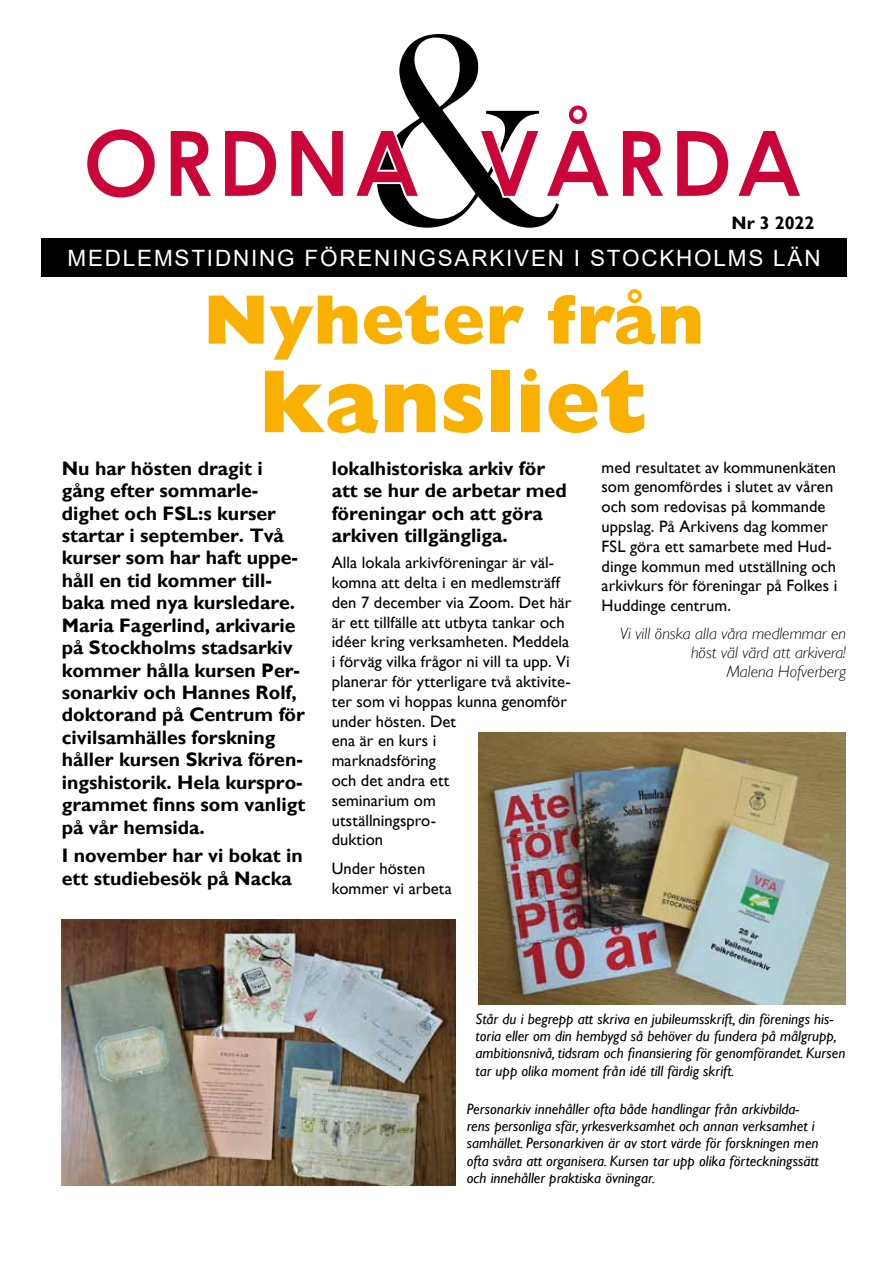
<style>
.page{position:relative;width:893px;height:1263px;background:#fff}
.page>*{position:absolute;margin:0;border:0;box-sizing:border-box;transform-origin:0 0}
.t1{font:800 90px "Gill Sans MT Pro";color:#f9b000}
.t2{font:800 70.5px "Gill Sans MT Pro";color:#f9b000}
.t3{font:22.5px "Arial";letter-spacing:.08em;color:#fff}
.t4{font:700 19.5px/22.4px "Gill Sans";color:#000}
.t5{font:700 18px "Gill Sans";color:#000}
.t6{font:16.5px/19.8px "Gill Sans";letter-spacing:.005em;color:#000}
.t7{font:italic 300 16.5px/18.9px "Gill Sans";color:#000;text-align:right}
.t8{font:italic 15px/17.2px "Gill Sans";color:#000}
</style>
<div class="page">
<div style="left:41px;top:239px;width:806px;height:38px;background:#000"></div>
<svg style="left:87px;top:129px;width:68px;height:69px"></svg>
<svg style="left:170px;top:131px;width:41px;height:65px"></svg>
<svg style="left:225px;top:131px;width:51px;height:65px"></svg>
<svg style="left:291px;top:131px;width:52px;height:65px"></svg>
<svg style="left:356px;top:34px;width:253px;height:194px"></svg>
<svg style="left:622px;top:131px;width:41px;height:65px"></svg>
<svg style="left:677px;top:131px;width:123px;height:65px"></svg>
<img style="left:478px;top:732px;width:367px;height:273px">
<img style="left:62px;top:919px;width:393px;height:266px">
<p class="t5" style="left:731px;top:212px;width:84px">Nr 3 2022</p>
<h3 class="t3" style="left:68px;top:243px;width:755px">MEDLEMSTIDNING FÖRENINGSARKIVEN I STOCKHOLMS LÄN</h3>
<h2 class="t2" style="left:203px;top:278px;width:502px">Nyheter från</h2>
<h1 class="t1" style="left:259px;top:348px;width:390px">kansliet</h1>
<p class="t4" style="left:62px;top:457px;width:245px">Nu har hösten dragit i gång efter sommarle&shy;dighet och FSL:s kurser startar i september. Två kurser som har haft uppe&shy;håll en tid kommer till&shy;baka med nya kursledare.<br>Maria Fagerlind, arkivarie på Stockholms stadsarkiv kommer hålla kursen Per&shy;sonarkiv och Hannes Rolf, doktorand på Centrum för civilsamhälles forskning håller kursen Skriva fören&shy;ingshistorik. Hela kurspro&shy;grammet finns som vanligt på vår hemsida.</p>
<p class="t4" style="left:62px;top:845px;width:243px">I november har vi bokat in ett studiebesök på Nacka</p>
<p class="t4" style="left:332px;top:457px;width:237px">lokalhistoriska arkiv för att se hur de arbetar med föreningar och att göra arkiven tillgängliga.</p>
<p class="t6" style="left:332px;top:553px;width:241px">Alla lokala arkivföreningar är väl&shy;komna att delta i en medlemsträff den 7 december via Zoom. Det här är ett tillfälle att utbyta tankar och idéer kring verksamheten. Meddela i förväg vilka frågor ni vill ta upp. Vi planerar för ytterligare två aktivite&shy;ter som vi hoppas kunna genomför under hösten. Det<br>ena är en kurs i<br>marknadsföring<br>och det andra ett<br>seminarium om<br>utställningspro-<br>duktion</p>
<p class="t6" style="left:332px;top:859px;width:122px">Under hösten kommer vi arbeta</p>
<p class="t6" style="left:602px;top:457px;width:237px">med resultatet av kommunenkäten som genomfördes i slutet av våren och som redovisas på kommande uppslag. På Arkivens dag kommer<br>FSL göra ett samarbete med Hud&shy;dinge kommun med utställning och arkivkurs för föreningar på Folkes i<br>Huddinge centrum.</p>
<p class="t7" style="left:620px;top:624px;width:228px">Vi vill önska alla våra medlemmar en höst väl värd att arkivera!<br>Malena Hofverberg</p>
<p class="t8" style="left:475px;top:1010px;width:371px">Står du i begrepp att skriva en jubileumsskrift, din förenings his&shy;toria eller om din hembygd så behöver du fundera på målgrupp, ambitionsnivå, tidsram och finansiering för genomförandet. Kursen tar upp olika moment från idé till färdig skrift.</p>
<p class="t8" style="left:467px;top:1100px;width:354px">Personarkiv innehåller ofta både handlingar från arkivbilda&shy;rens personliga sfär, yrkesverksamhet och annan verksamhet i samhället. Personarkiven är av stort värde för forskningen men ofta svåra att organisera. Kursen tar upp olika förteckningssätt och innehåller praktiska övningar.</p>
</div>
